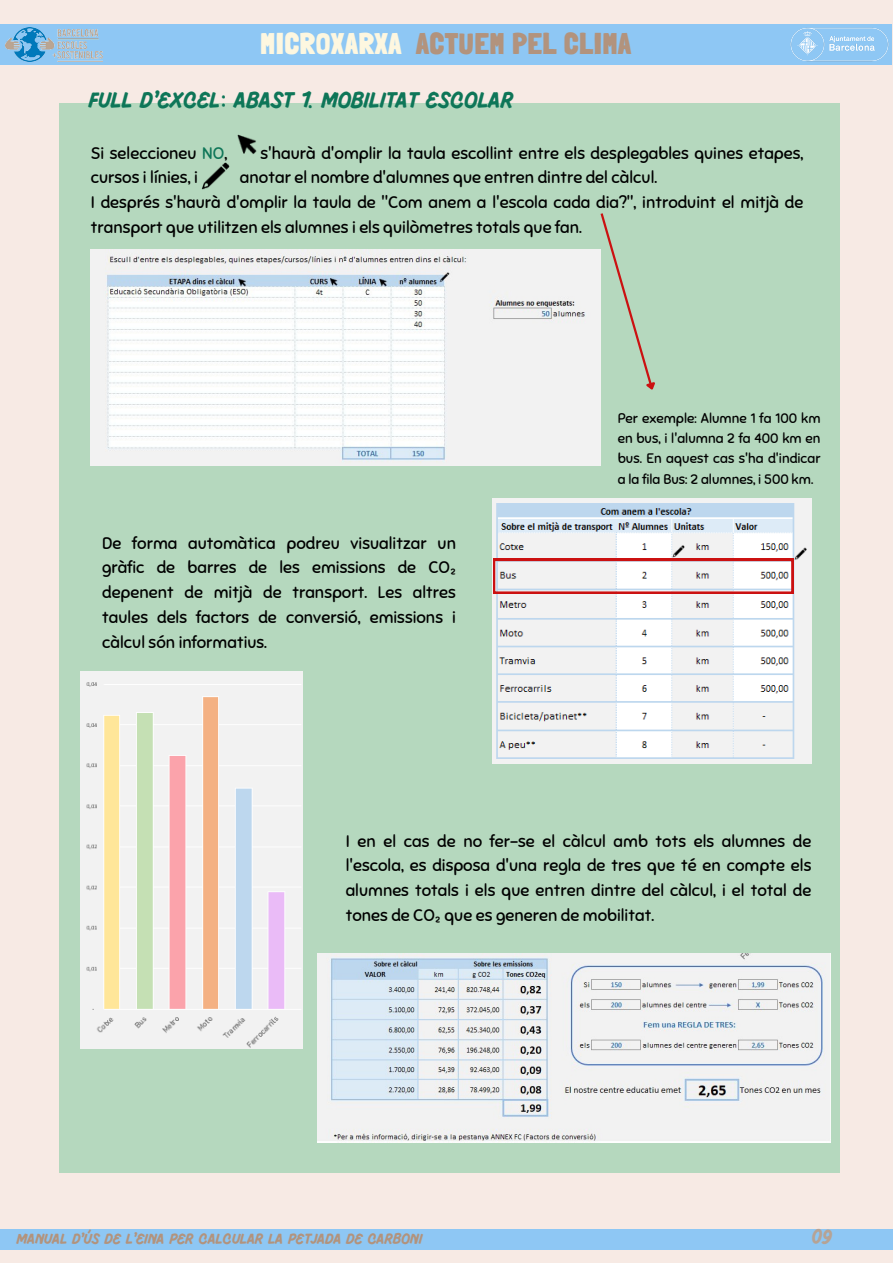
<style>
.page{position:relative;width:893px;height:1264px;background:#fff}
.page>*{position:absolute;margin:0;border:0;box-sizing:border-box;transform-origin:0 0}
.t1{font:900 29.1px "Londrina Solid";letter-spacing:.035em;color:#b2937d}
.t2{font:700 22.95px "Pluma";color:#0e7658}
.t3{font:700 19.95px "Pluma";color:#b6a395}
.t4{font:16.8px/24.8px "Sniglet";color:#000;text-align:justify}
.t5{font:700 15px "Pluma";color:#b2937d}
.t6{font:13.8px/20.2px "Sniglet";color:#000;text-align:justify}
.s1{color:#fdf7e0}
.s2{color:#0e7658}
</style>
<div class="page">
<div style="left:0;top:0;width:892px;height:1262px;background:#f7eae4"></div>
<div style="left:0;top:24px;width:891px;height:41px;background:#8ec7f4"></div>
<img style="left:790px;top:28px;width:99px;height:34px">
<div style="left:0;top:1228px;width:892px;height:21px;background:#8ec7f4"></div>
<img style="left:6px;top:27px;width:97px;height:34px">
<div style="left:59px;top:103px;width:780px;height:1070px;background:#b5d8be"></div>
<img style="left:201px;top:162px;width:29px;height:28px">
<img style="left:237px;top:134px;width:20px;height:20px">
<img style="left:91px;top:249px;width:509px;height:216px">
<img style="left:493px;top:498px;width:318px;height:265px">
<img style="left:80px;top:671px;width:223px;height:377px">
<svg style="left:598px;top:213px;width:57px;height:181px"></svg>
<img style="left:317px;top:953px;width:513px;height:189px">
<svg style="left:493px;top:559px;width:300px;height:34px;background:#e9d5d7"></svg>
<p class="t1" style="left:260px;top:26px;width:372px"><span class="s1">MICROXARXA</span> ACTUEM PEL CLIMA</p>
<p class="t2" style="left:89px;top:91px;width:426px">FULL D’EXCEL: ABAST 1. MOBILITAT ESCOLAR</p>
<p class="t4" style="left:91px;top:141px;width:138px">Si seleccioneu <span class="s2">NO</span>,</p>
<p class="t4" style="left:260px;top:141px;width:544px">s'haurà d'omplir la taula escollint entre els desplegables quines etapes,</p>
<p class="t4" style="left:91px;top:165px;width:108px">cursos i línies, i</p>
<p class="t4" style="left:240px;top:165px;width:418px">anotar el nombre d'alumnes que entren dintre del càlcul.</p>
<p class="t4" style="left:91px;top:190px;width:714px">I després s'haurà d'omplir la taula de "Com anem a l'escola cada dia?", introduint el mitjà de transport que utilitzen els alumnes i els quilòmetres totals que fan.</p>
<p class="t4" style="left:102px;top:530px;width:355px">De forma automàtica podreu visualitzar un gràfic de barres de les emissions de CO₂ depenent de mitjà de transport. Les altres taules dels factors de conversió, emissions i càlcul són informatius.</p>
<p class="t6" style="left:617px;top:408px;width:204px">Per exemple: Alumne 1 fa 100 km en bus, i l'alumna 2 fa 400 km en bus. En aquest cas s'ha d'indicar a la fila Bus: 2 alumnes, i 500 km.</p>
<p class="t4" style="left:345px;top:828px;width:467px">I en el cas de no fer-se el càlcul amb tots els alumnes de l'escola, es disposa d'una regla de tres que té en compte els alumnes totals i els que entren dintre del càlcul, i el total de tones de CO₂ que es generen de mobilitat.</p>
<p class="t5" style="left:17px;top:1232px;width:407px">MANUAL D’ÚS DE L'EINA PER CALCULAR LA PETJADA DE CARBONI</p>
<p class="t3" style="left:811px;top:1228px;width:22px">09</p>
</div>
